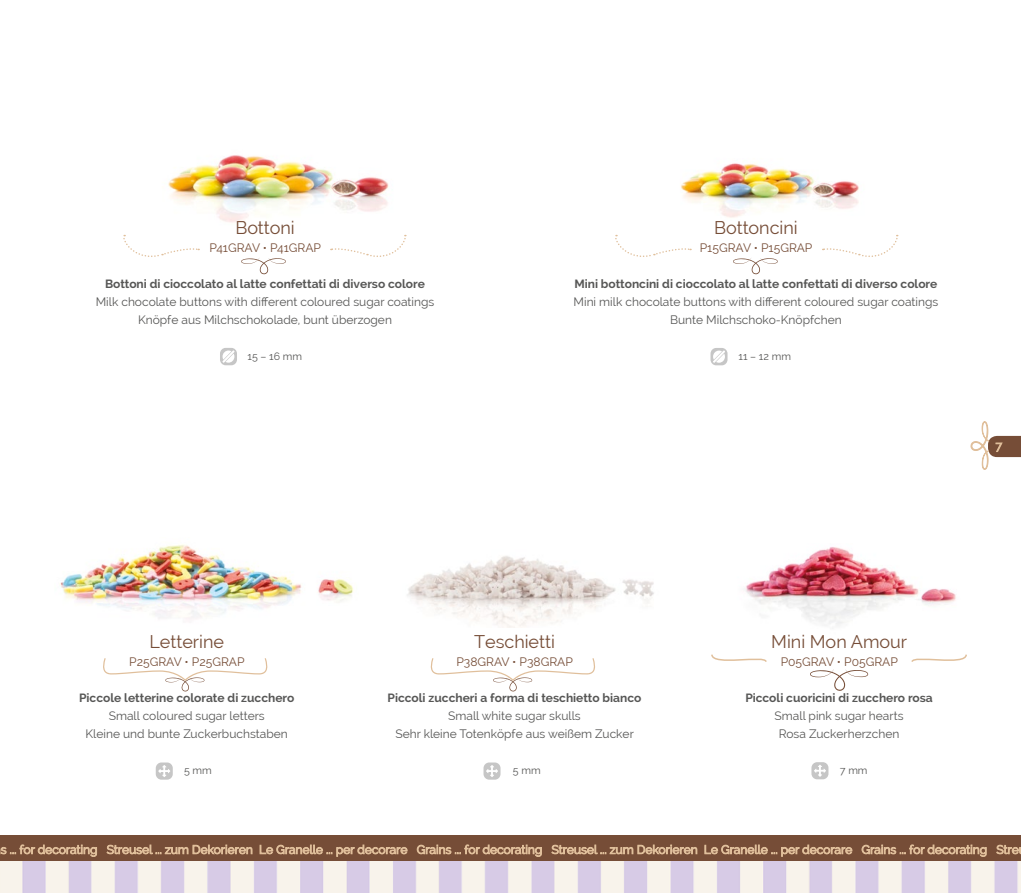
<style>
.page{position:relative;width:1021px;height:893px;background:#fff}
.page>*{position:absolute;margin:0;border:0;box-sizing:border-box;transform-origin:0 0}
.t1{font:18px "Raleway";color:#764d37}
.t2{font:12px/18px "Raleway";color:#575756;text-align:center}
.t3{font:700 12px "Raleway";color:#575756}
.t4{font:12px "Raleway";color:#764d37}
.t5{font:10.5px "Raleway";color:#575756}
</style>
<div class="page">
<img style="left:680px;top:163px;width:179px;height:55px">
<img style="left:168px;top:155px;width:221px;height:68px">
<img style="left:0;top:861px;width:1020px;height:32px">
<div style="left:0;top:835px;width:1020px;height:26px;background:#764d37"></div>
<svg style="left:0;top:844px;width:97px;height:13px"></svg>
<svg style="left:106px;top:844px;width:146px;height:11px"></svg>
<svg style="left:260px;top:844px;width:147px;height:13px"></svg>
<svg style="left:416px;top:844px;width:125px;height:13px"></svg>
<svg style="left:551px;top:844px;width:146px;height:11px"></svg>
<svg style="left:704px;top:844px;width:148px;height:13px"></svg>
<svg style="left:861px;top:844px;width:125px;height:13px"></svg>
<svg style="left:996px;top:844px;width:24px;height:11px"></svg>
<svg style="left:970px;top:422px;width:50px;height:48px"></svg>
<img style="left:60px;top:544px;width:294px;height:75px">
<svg style="left:103px;top:658px;width:165px;height:34px"></svg>
<svg style="left:156px;top:762px;width:17px;height:18px"></svg>
<img style="left:407px;top:556px;width:247px;height:72px">
<svg style="left:430px;top:658px;width:165px;height:34px"></svg>
<svg style="left:483px;top:762px;width:17px;height:18px"></svg>
<img style="left:744px;top:547px;width:212px;height:79px">
<svg style="left:810px;top:669px;width:58px;height:22px"></svg>
<svg style="left:711px;top:654px;width:56px;height:8px"></svg>
<svg style="left:911px;top:654px;width:56px;height:8px"></svg>
<svg style="left:811px;top:762px;width:17px;height:17px"></svg>
<svg style="left:123px;top:235px;width:76px;height:22px"></svg>
<svg style="left:331px;top:235px;width:76px;height:22px"></svg>
<svg style="left:241px;top:258px;width:45px;height:16px"></svg>
<svg style="left:615px;top:235px;width:76px;height:22px"></svg>
<svg style="left:822px;top:235px;width:76px;height:22px"></svg>
<svg style="left:733px;top:258px;width:44px;height:16px"></svg>
<svg style="left:710px;top:348px;width:17px;height:17px"></svg>
<svg style="left:220px;top:348px;width:17px;height:17px"></svg>
<h1 class="t1" style="left:235px;top:217px;width:61px">Bottoni</h1>
<h1 class="t1" style="left:714px;top:217px;width:85px">Bottoncini</h1>
<p class="t4" style="left:209px;top:241px;width:113px">P41GRAV • P41GRAP</p>
<p class="t4" style="left:699px;top:241px;width:114px">P15GRAV • P15GRAP</p>
<p class="t3" style="left:574px;top:277px;width:364px">Mini bottoncini di cioccolato al latte confettati di diverso colore</p>
<p class="t2" style="left:573px;top:293px;width:366px">Mini milk chocolate buttons with different coloured sugar coatings<br>Bunte Milchschoko-Knöpfchen</p>
<p class="t3" style="left:105px;top:277px;width:321px">Bottoni di cioccolato al latte confettati di diverso colore</p>
<p class="t2" style="left:96px;top:293px;width:340px">Milk chocolate buttons with different coloured sugar coatings<br>Knöpfe aus Milchschokolade, bunt überzogen</p>
<p class="t5" style="left:248px;top:350px;width:56px">15 – 16 mm</p>
<p class="t5" style="left:738px;top:350px;width:54px">11 – 12 mm</p>
<h1 class="t1" style="left:149px;top:631px;width:76px">Letterine</h1>
<p class="t4" style="left:129px;top:655px;width:117px">P25GRAV • P25GRAP</p>
<p class="t3" style="left:79px;top:691px;width:217px">Piccole letterine colorate di zucchero</p>
<p class="t2" style="left:86px;top:707px;width:204px">Small coloured sugar letters<br>Kleine und bunte Zuckerbuchstaben</p>
<p class="t5" style="left:184px;top:764px;width:29px">5 mm</p>
<h1 class="t1" style="left:474px;top:631px;width:82px">Teschietti</h1>
<p class="t4" style="left:456px;top:655px;width:118px">P38GRAV • P38GRAP</p>
<p class="t3" style="left:387px;top:691px;width:255px">Piccoli zuccheri a forma di teschietto bianco</p>
<p class="t2" style="left:395px;top:707px;width:240px">Small white sugar skulls<br>Sehr kleine Totenköpfe aus weißem Zucker</p>
<p class="t5" style="left:513px;top:764px;width:29px">5 mm</p>
<h1 class="t1" style="left:771px;top:631px;width:137px">Mini Mon Amour</h1>
<p class="t4" style="left:780px;top:655px;width:119px">P05GRAV • P05GRAP</p>
<p class="t3" style="left:745px;top:691px;width:189px">Piccoli cuoricini di zucchero rosa</p>
<p class="t2" style="left:774px;top:707px;width:130px">Small pink sugar hearts<br>Rosa Zuckerherzchen</p>
<p class="t5" style="left:839px;top:764px;width:29px">7 mm</p>
</div>
